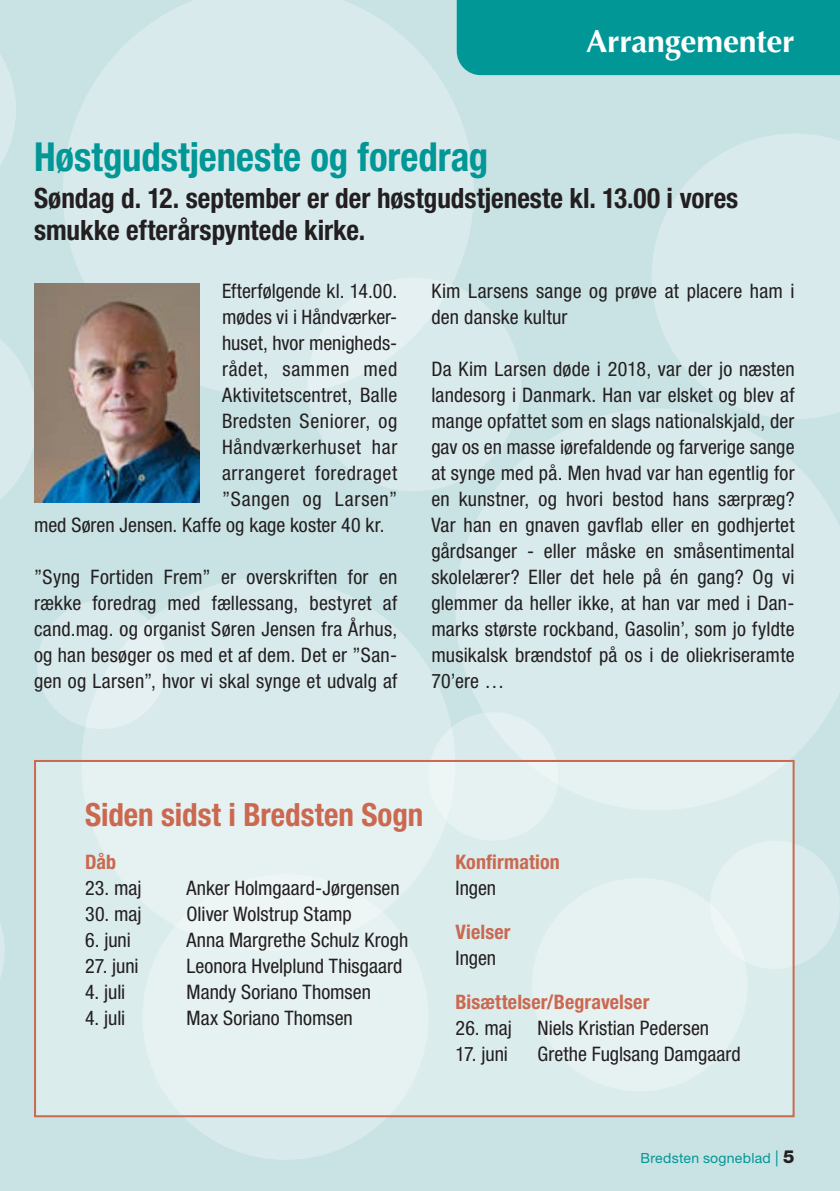
<style>
.page{position:relative;width:840px;height:1191px;background:#fff}
.page>*{position:absolute;margin:0;border:0;box-sizing:border-box;transform-origin:0 0}
.t1{font:700 condensed 40px "Helvetica Neue LT Std";color:#009796}
.t2{font:700 condensed 32px "Helvetica Neue LT Std";color:#cb6850}
.t3{font:700 32px "Optima LT Std";letter-spacing:-.01em;color:#fff}
.t4{font:700 condensed 28px/32px "Helvetica Neue LT Std";color:#231f20}
.t5{font:condensed 20px/26px "Helvetica Neue LT Std";letter-spacing:.01em;color:#231f20;text-align:justify}
.t6{font:condensed 20px "Helvetica Neue LT Std";letter-spacing:.035em;color:#231f20}
.t7{font:700 condensed 20px "Helvetica Neue LT Std";letter-spacing:.005em;color:#cb6850}
.t8{font:condensed 20px "Helvetica Neue LT Std";letter-spacing:.03em;color:#231f20}
.t9{font:14px "Helvetica Neue LT Std";letter-spacing:.02em;color:#009796}
.s1{font-size:16px}
.s2{font-weight:800;font-size:18px;color:#231f20}
</style>
<div class="page">
<div style="left:0;top:0;width:839px;height:1191px;background:#c9e2e4"></div>
<div style="left:81px;top:577px;width:374px;height:373px;background:#d9eaec;border-radius:50%"></div>
<div style="left:307px;top:278px;width:214px;height:213px;background:#d9eaec;border-radius:50%"></div>
<svg style="left:63px;top:0;width:410px;height:397px;fill:#d9eaec"></svg>
<svg style="left:652px;top:134px;width:187px;height:274px;fill:#d9eaec"></svg>
<div style="left:142px;top:874px;width:286px;height:285px;background:#d9eaec;border-radius:50%"></div>
<svg style="left:456px;top:408px;width:383px;height:402px;fill:#d9eaec"></svg>
<svg style="left:0;top:312px;width:35px;height:191px"></svg>
<svg style="left:0;top:55px;width:16px;height:110px"></svg>
<svg style="left:0;top:924px;width:5px;height:53px"></svg>
<div style="left:709px;top:840px;width:130px;height:129px;background:#d9eaec;border-radius:50%"></div>
<div style="left:428px;top:712px;width:130px;height:128px;background:#e2eeef;border-radius:50%"></div>
<div style="left:37px;top:600px;width:130px;height:129px;background:#d9eaec;border-radius:50%"></div>
<div style="left:456px;top:0;width:383px;height:75px;background:#009796"></div>
<img style="left:35px;top:283px;width:164px;height:220px">
<div style="left:35px;top:761px;width:758px;height:355px;background:#e6f1f2"></div>
<div style="left:34px;top:760px;width:760px;height:357px;border:2px solid #cb6850"></div>
<h2 class="t3" style="left:585px;top:22px;width:210px">Arrangementer</h2>
<h1 class="t1" style="left:34px;top:132px;width:455px">Høstgudstjeneste og foredrag</h1>
<h3 class="t4" style="left:34px;top:182px;width:705px">Søndag d. 12. september er der høstgudstjeneste kl. 13.00 i vores smukke efterårspyntede kirke.</h3>
<p class="t5" style="left:222px;top:278px;width:177px">Efterfølgende kl. 14.00.</p>
<p class="t5" style="left:222px;top:304px;width:177px">mødes vi i Håndværker-</p>
<p class="t5" style="left:222px;top:330px;width:177px">huset, hvor menigheds-</p>
<p class="t8" style="left:222px;top:357px;width:177px">rådet, sammen med</p>
<p class="t5" style="left:222px;top:382px;width:177px">Aktivitetscentret, Balle</p>
<p class="t8" style="left:222px;top:409px;width:177px">Bredsten Seniorer, og</p>
<p class="t6" style="left:222px;top:435px;width:177px">Håndværkerhuset har</p>
<p class="t6" style="left:222px;top:461px;width:177px">arrangeret foredraget</p>
<p class="t6" style="left:222px;top:487px;width:177px">”Sangen og Larsen”</p>
<p class="t5" style="left:34px;top:512px;width:352px">med Søren Jensen. Kaffe og kage koster 40 kr.</p>
<p class="t5" style="left:34px;top:564px;width:364px">”Syng Fortiden Frem” er overskriften for en række foredrag med fællessang, bestyret af cand.mag. og organist Søren Jensen fra Århus, og han besøger os med et af dem. Det er ”San&shy;gen og Larsen”, hvor vi skal synge et udvalg af</p>
<p class="t5" style="left:431px;top:278px;width:364px">Kim Larsens sange og prøve at placere ham i den danske kultur</p>
<p class="t5" style="left:431px;top:356px;width:364px">Da Kim Larsen døde i 2018, var der jo næsten landesorg i Danmark. Han var elsket og blev af mange opfattet som en slags nationalskjald, der gav os en masse iørefaldende og farverige sange at synge med på. Men hvad var han egentlig for en kunstner, og hvori bestod hans særpræg?<br>Var han en gnaven gavflab eller en godhjertet gårdsanger - eller måske en småsentimental skolelærer? Eller det hele på én gang? Og vi glemmer da heller ikke, at han var med i Dan&shy;marks største rockband, Gasolin’, som jo fyldte musikalsk brændstof på os i de oliekriseramte 70’ere …</p>
<h2 class="t2" style="left:85px;top:795px;width:339px">Siden sidst i Bredsten Sogn</h2>
<p class="t7" style="left:85px;top:849px;width:33px">Dåb</p>
<p class="t5" style="left:85px;top:874px;width:58px">23. maj</p>
<p class="t5" style="left:186px;top:874px;width:215px">Anker Holmgaard-Jørgensen</p>
<p class="t5" style="left:85px;top:900px;width:58px">30. maj</p>
<p class="t5" style="left:186px;top:900px;width:167px">Oliver Wolstrup Stamp</p>
<p class="t5" style="left:85px;top:926px;width:47px">6. juni</p>
<p class="t5" style="left:186px;top:926px;width:223px">Anna Margrethe Schulz Krogh</p>
<p class="t5" style="left:85px;top:952px;width:55px">27. juni</p>
<p class="t5" style="left:186px;top:952px;width:217px">Leonora Hvelplund Thisgaard</p>
<p class="t5" style="left:85px;top:978px;width:42px">4. juli</p>
<p class="t5" style="left:186px;top:978px;width:186px">Mandy Soriano Thomsen</p>
<p class="t5" style="left:85px;top:1004px;width:42px">4. juli</p>
<p class="t5" style="left:186px;top:1004px;width:168px">Max Soriano Thomsen</p>
<p class="t7" style="left:455px;top:849px;width:106px">Konfirmation</p>
<p class="t5" style="left:455px;top:874px;width:42px">Ingen</p>
<p class="t7" style="left:455px;top:919px;width:56px">Vielser</p>
<p class="t5" style="left:455px;top:944px;width:42px">Ingen</p>
<p class="t7" style="left:455px;top:989px;width:195px">Bisættelser/Begravelser</p>
<p class="t5" style="left:455px;top:1014px;width:58px">26. maj</p>
<p class="t5" style="left:537px;top:1014px;width:173px">Niels Kristian Pedersen</p>
<p class="t5" style="left:455px;top:1040px;width:54px">17. juni</p>
<p class="t5" style="left:537px;top:1040px;width:204px">Grethe Fuglsang Damgaard</p>
<p class="t9" style="left:640px;top:1149px;width:155px">Bredsten sogneblad <span class="s1">|</span> <span class="s2">5</span></p>
</div>
